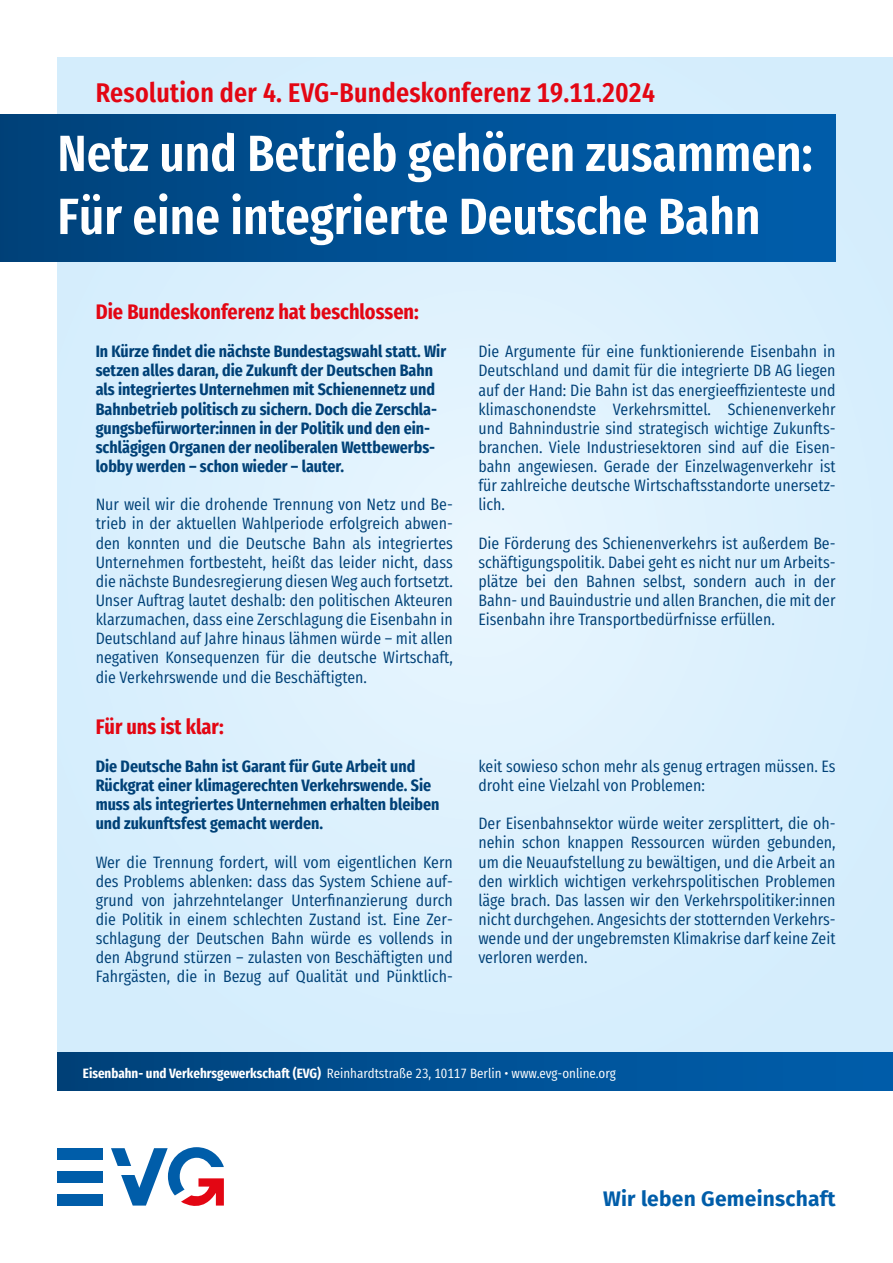
<style>
.page{position:relative;width:893px;height:1263px;background:#fff}
.page>*{position:absolute;margin:0;border:0;box-sizing:border-box;transform-origin:0 0}
.t1{font:600 51px/63px "Fira Sans Condensed";color:#fff}
.t2{font:600 27px "Fira Sans Condensed";letter-spacing:.01em;color:#e30613}
.t3{font:700 21px "Fira Sans Condensed";color:#e30613}
.t4{font:700 21px "Fira Sans";letter-spacing:.01em;color:#005da9}
.t5{font:16.5px/19.2px "Fira Sans Condensed";color:#004177;text-align:justify}
.t6{font:700 16.5px/19.2px "Fira Sans Condensed";color:#004177}
.t7{font:13.5px "Fira Sans Condensed";color:#fff}
.s1{font-weight:700}
</style>
<div class="page">
<div style="left:57px;top:57px;width:836px;height:995px;background:#daf0fd"></div>
<div style="left:0;top:115px;width:836px;height:146px;background:linear-gradient(to right,#00437b,#005fae)"></div>
<svg style="left:111px;top:1147px;width:113px;height:59px"></svg>
<div style="left:57px;top:1148px;width:46px;height:12px;background:#005da9"></div>
<div style="left:57px;top:1171px;width:46px;height:11px;background:#005da9"></div>
<div style="left:57px;top:1194px;width:46px;height:11px;background:#005da9"></div>
<div style="left:57px;top:1052px;width:836px;height:39px;background:linear-gradient(to right,#00427a,#005fad)"></div>
<h2 class="t2" style="left:96px;top:68px;width:561px">Resolution der 4. EVG-Bundeskonferenz 19.11.2024</h2>
<h1 class="t1" style="left:57px;top:116px;width:757px">Netz und Betrieb gehören zusammen:<br>Für eine integrierte Deutsche Bahn</h1>
<p class="t3" style="left:96px;top:292px;width:325px">Die Bundeskonferenz hat beschlossen:</p>
<p class="t6" style="left:96px;top:340px;width:352px">In Kürze findet die nächste Bundestagswahl statt. Wir setzen alles daran, die Zukunft der Deutschen Bahn als integriertes Unternehmen mit Schienennetz und Bahnbetrieb politisch zu sichern. Doch die Zerschla&shy;gungsbefürworter:innen in der Politik und den ein&shy;schlägigen Organen der neoliberalen Wettbewerbs&shy;lobby werden – schon wieder – lauter.</p>
<p class="t5" style="left:96px;top:493px;width:359px">Nur weil wir die drohende Trennung von Netz und Be&shy;trieb in der aktuellen Wahlperiode erfolgreich abwen&shy;den konnten und die Deutsche Bahn als integriertes Unternehmen fortbesteht, heißt das leider nicht, dass die nächste Bundesregierung diesen Weg auch fortsetzt.<br>Unser Auftrag lautet deshalb: den politischen Akteuren klarzumachen, dass eine Zerschlagung die Eisenbahn in Deutschland auf Jahre hinaus lähmen würde – mit allen negativen Konsequenzen für die deutsche Wirtschaft, die Verkehrswende und die Beschäftigten.</p>
<p class="t3" style="left:96px;top:707px;width:129px">Für uns ist klar:</p>
<p class="t6" style="left:96px;top:755px;width:345px">Die Deutsche Bahn ist Garant für Gute Arbeit und Rückgrat einer klimagerechten Verkehrswende. Sie muss als integriertes Unternehmen erhalten bleiben und zukunftsfest gemacht werden.</p>
<p class="t5" style="left:96px;top:850px;width:359px">Wer die Trennung fordert, will vom eigentlichen Kern des Problems ablenken: dass das System Schiene auf&shy;grund von jahrzehntelanger Unterfinanzierung durch die Politik in einem schlechten Zustand ist. Eine Zer&shy;schlagung der Deutschen Bahn würde es vollends in den Abgrund stürzen – zulasten von Beschäftigten und Fahrgästen, die in Bezug auf Qualität und Pünktlich-</p>
<p class="t5" style="left:478px;top:340px;width:359px">Die Argumente für eine funktionierende Eisenbahn in Deutschland und damit für die integrierte DB AG liegen auf der Hand: Die Bahn ist das energieeffizienteste und klimaschonendste Verkehrsmittel. Schienenverkehr und Bahnindustrie sind strategisch wichtige Zukunfts&shy;branchen. Viele Industriesektoren sind auf die Eisen&shy;bahn angewiesen. Gerade der Einzelwagenverkehr ist für zahlreiche deutsche Wirtschaftsstandorte unersetz&shy;lich.</p>
<p class="t5" style="left:478px;top:532px;width:359px">Die Förderung des Schienenverkehrs ist außerdem Be&shy;schäftigungspolitik. Dabei geht es nicht nur um Arbeits&shy;plätze bei den Bahnen selbst, sondern auch in der Bahn- und Bauindustrie und allen Branchen, die mit der Eisenbahn ihre Transportbedürfnisse erfüllen.</p>
<p class="t5" style="left:478px;top:755px;width:359px">keit sowieso schon mehr als genug ertragen müssen. Es droht eine Vielzahl von Problemen:</p>
<p class="t5" style="left:478px;top:812px;width:359px">Der Eisenbahnsektor würde weiter zersplittert, die oh&shy;nehin schon knappen Ressourcen würden gebunden, um die Neuaufstellung zu bewältigen, und die Arbeit an den wirklich wichtigen verkehrspolitischen Problemen läge brach. Das lassen wir den Verkehrspolitiker:innen nicht durchgehen. Angesichts der stotternden Verkehrs&shy;wende und der ungebremsten Klimakrise darf keine Zeit verloren werden.</p>
<p class="t7" style="left:83px;top:1061px;width:535px"><span class="s1">Eisenbahn- und Verkehrsgewerkschaft (EVG)</span> Reinhardtstraße 23, 10117 Berlin • www.evg-online.org</p>
<p class="t4" style="left:603px;top:1180px;width:234px">Wir leben Gemeinschaft</p>
</div>
